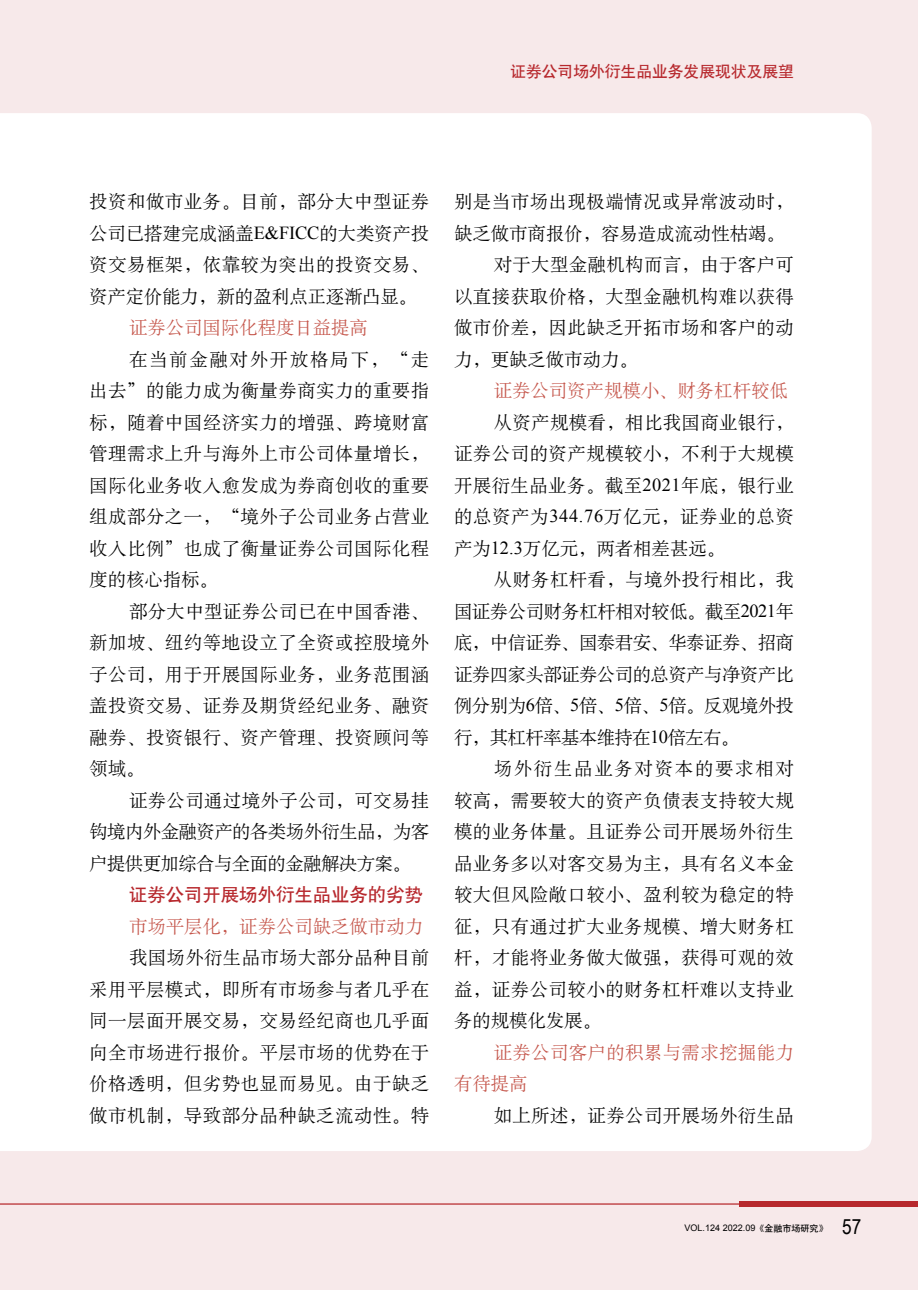
<style>
.page{position:relative;width:918px;height:1290px;background:#f7e9ea}
.page>*{position:absolute;margin:0;border:0;box-sizing:border-box;transform-origin:0 0}
.t1{font:21px "Arial Narrow";color:#000}
.正文{font:18.38px/31.5px "H Ya 6 gj";letter-spacing:.03em;color:#000;text-align:justify}
._3级小标题{font:18.38px "H Ya 6 gj";color:#c5564b}
._3级小标题-2{font:18.38px/31.5px "H Ya 6 gj";letter-spacing:.02em;color:#c5564b}
._2级标题{font:18.38px "H Yb 1 gj";color:#b7282d}
.页眉_右上角{font:15.75px "H Yb 1 gj";color:#b7282d}
.t2{font:9.1px "Arial";color:#000}
.s1{font-family:"Times New Roman"}
.s2{font-family:"H Yb 1 gj"}
</style>
<div class="page">
<div style="left:0;top:113px;width:871px;height:1038px;background:#fff"></div>
<div style="left:739px;top:1201px;width:179px;height:6px;background:#b7282d"></div>
<hr style="left:0;top:1203px;width:918px;height:1px;background:#b7282d">
<p class="页眉_右上角" style="left:510px;top:64px;width:285px">证券公司场外衍生品业务发展现状及展望</p>
<p class="正文" style="left:89px;top:186px;width:341px">投资和做市业务。目前，部分大中型证券公司已搭建完成涵盖<span class="s1">E&amp;FICC</span>的大类资产投资交易框架，依靠较为突出的投资交易、资产定价能力，新的盈利点正逐渐凸显。</p>
<p class="_3级小标题" style="left:129px;top:318px;width:240px">证券公司国际化程度日益提高</p>
<p class="正文" style="left:89px;top:343px;width:341px;text-indent:40px">在当前金融对外开放格局下，“走出去”的能力成为衡量券商实力的重要指标，随着中国经济实力的增强、跨境财富管理需求上升与海外上市公司体量增长，国际化业务收入愈发成为券商创收的重要组成部分之一，“境外子公司业务占营业收入比例”也成了衡量证券公司国际化程度的核心指标。</p>
<p class="正文" style="left:89px;top:595px;width:341px;text-indent:40px">部分大中型证券公司已在中国香港、新加坡、纽约等地设立了全资或控股境外子公司，用于开展国际业务，业务范围涵盖投资交易、证券及期货经纪业务、融资融券、投资银行、资产管理、投资顾问等领域。</p>
<p class="正文" style="left:89px;top:784px;width:341px;text-indent:40px">证券公司通过境外子公司，可交易挂钩境内外金融资产的各类场外衍生品，为客户提供更加综合与全面的金融解决方案。</p>
<p class="_2级标题" style="left:129px;top:885px;width:296px">证券公司开展场外衍生品业务的劣势</p>
<p class="_3级小标题" style="left:129px;top:917px;width:296px">市场平层化，证券公司缺乏做市动力</p>
<p class="正文" style="left:89px;top:942px;width:341px;text-indent:40px">我国场外衍生品市场大部分品种目前采用平层模式，即所有市场参与者几乎在同一层面开展交易，交易经纪商也几乎面向全市场进行报价。平层市场的优势在于价格透明，但劣势也显而易见。由于缺乏做市机制，导致部分品种缺乏流动性。特</p>
<p class="正文" style="left:454px;top:186px;width:341px">别是当市场出现极端情况或异常波动时，缺乏做市商报价，容易造成流动性枯竭。</p>
<p class="正文" style="left:454px;top:249px;width:341px;text-indent:40px">对于大型金融机构而言，由于客户可以直接获取价格，大型金融机构难以获得做市价差，因此缺乏开拓市场和客户的动力，更缺乏做市动力。</p>
<p class="_3级小标题" style="left:494px;top:381px;width:295px">证券公司资产规模小、财务杠杆较低</p>
<p class="正文" style="left:454px;top:406px;width:341px;text-indent:40px">从资产规模看，相比我国商业银行，证券公司的资产规模较小，不利于大规模开展衍生品业务。截至<span class="s1">2021</span>年底，银行业的总资产为<span class="s1">344.76</span>万亿元，证券业的总资产为<span class="s1">12.3</span>万亿元，两者相差甚远。</p>
<p class="正文" style="left:454px;top:564px;width:341px;text-indent:40px">从财务杠杆看，与境外投行相比，我国证券公司财务杠杆相对较低。截至<span class="s1">2021</span>年底，中信证券、国泰君安、华泰证券、招商证券四家头部证券公司的总资产与净资产比例分别为<span class="s1">6</span>倍、<span class="s1">5</span>倍、<span class="s1">5</span>倍、<span class="s1">5</span>倍。反观境外投行，其杠杆率基本维持在<span class="s1">10</span>倍左右。</p>
<p class="正文" style="left:454px;top:753px;width:341px;text-indent:40px">场外衍生品业务对资本的要求相对较高，需要较大的资产负债表支持较大规模的业务体量。且证券公司开展场外衍生品业务多以对客交易为主，具有名义本金较大但风险敞口较小、盈利较为稳定的特征，只有通过扩大业务规模、增大财务杠杆，才能将业务做大做强，获得可观的效益，证券公司较小的财务杠杆难以支持业务的规模化发展。</p>
<p class="_3级小标题-2" style="left:454px;top:1036px;width:341px;text-indent:40px">证券公司客户的积累与需求挖掘能力有待提高</p>
<p class="正文" style="left:494px;top:1099px;width:302px">如上所述，证券公司开展场外衍生品</p>
<p class="t2" style="left:684px;top:1222px;width:145px">VOL.124 2022.09<span class="s2">《金融市场研究》</span></p>
<p class="t1" style="left:842px;top:1211px;width:21px">57</p>
</div>
